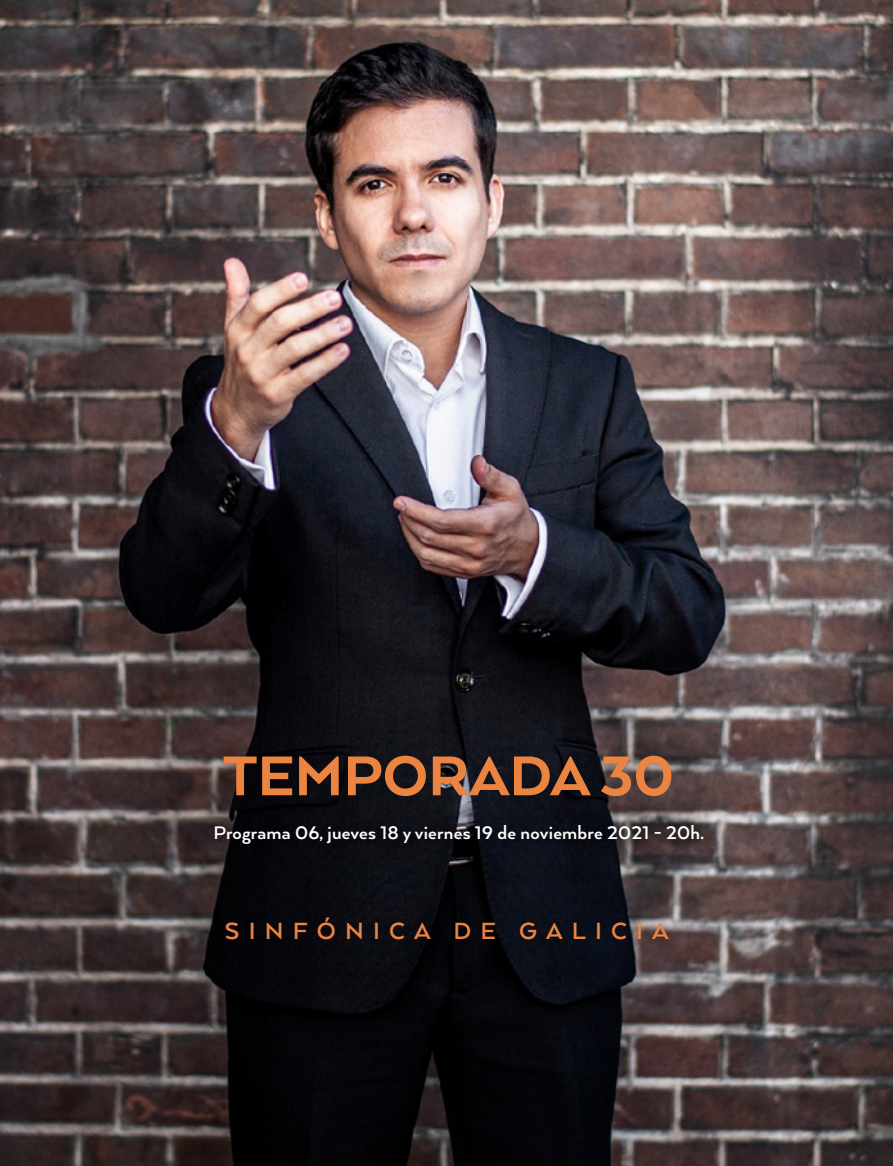
<style>
.page{position:relative;width:893px;height:1166px;background:#fff}
.page>*{position:absolute;margin:0;border:0;box-sizing:border-box;transform-origin:0 0}
.t1{font:800 64.5px "Arquitecta";color:#eb8440}
.t2{font:700 27px "Arquitecta";letter-spacing:.34em;color:#eb8440}
.t3{font:700 21px "Arquitecta";letter-spacing:.01em;color:#fdfeff}
</style>
<div class="page">
<img style="left:0;top:0;width:893px;height:1165px">
<div style="left:210px;top:819px;width:504px;height:33px;background:#000;opacity:.75"></div>
<h1 class="t1" style="left:223px;top:735px;width:452px">TEMPORADA 30</h1>
<p class="t3" style="left:213px;top:819px;width:492px">Programa 06, jueves 18 y viernes 19 de noviembre 2021 - 20h.</p>
<p class="t2" style="left:225px;top:914px;width:445px">SINFÓNICA DE GALICIA</p>
</div>
